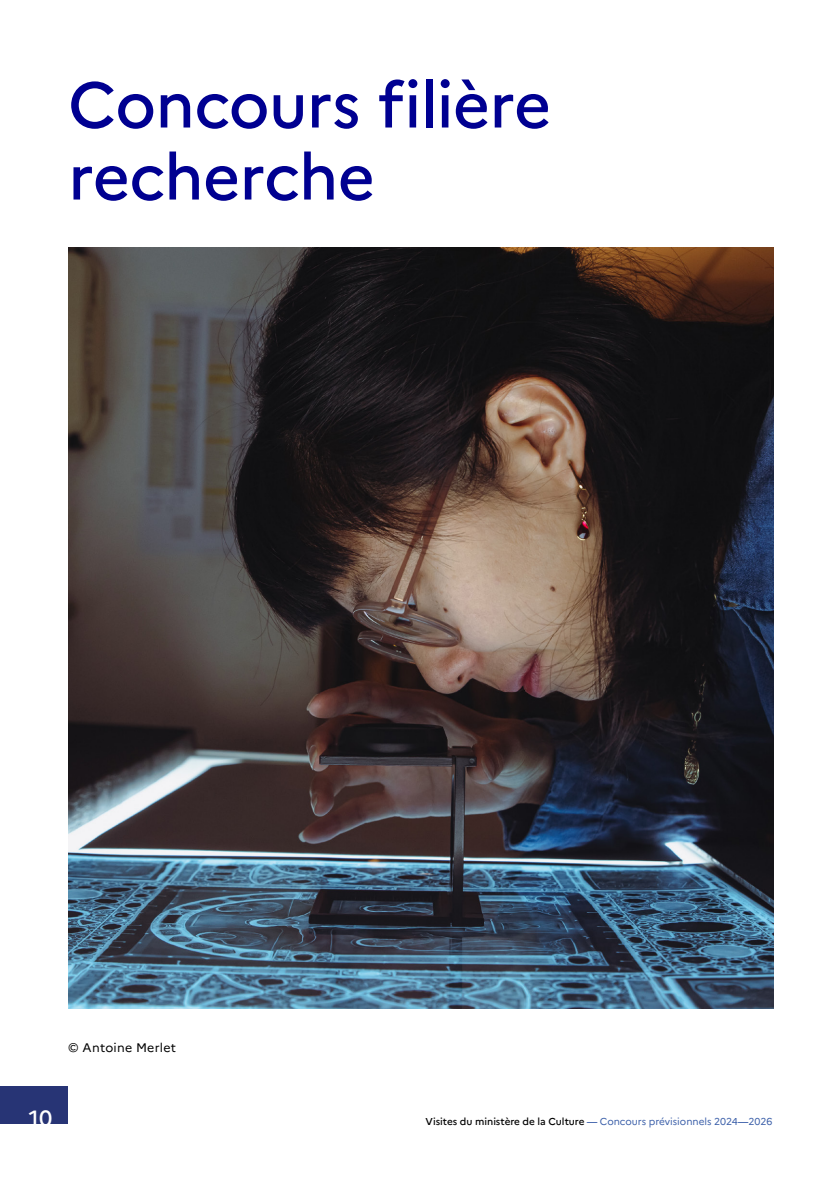
<style>
.page{position:relative;width:840px;height:1191px;background:#fff}
.page>*{position:absolute;margin:0;border:0;box-sizing:border-box;transform-origin:0 0}
.t1{font:500 64px/72px "Marianne";letter-spacing:-.015em;color:#000091}
.t2{font:500 22px "Marianne";color:#fff}
.t3{font:12.4px "Marianne";letter-spacing:.02em;color:#000}
.t4{font:500 10px "Marianne";color:#000}
.s1{color:#3b5fa9}
.s2{font-weight:400;color:#3b5fa9}
</style>
<div class="page">
<img style="left:68px;top:247px;width:704px;height:761px">
<div style="left:0;top:1085px;width:67px;height:38px;background:#273475"></div>
<h1 class="t1" style="left:68px;top:64px;width:484px">Concours filière recherche</h1>
<p class="t3" style="left:68px;top:1037px;width:109px">© Antoine Merlet</p>
<h2 class="t2" style="left:29px;top:1100px;width:25px">10</h2>
<p class="t4" style="left:425px;top:1113px;width:348px">Visites du ministère de la Culture <span class="s1">—</span> <span class="s2">Concours prévisionnels 2024</span><span class="s1">—</span><span class="s2">2026</span></p>
</div>
